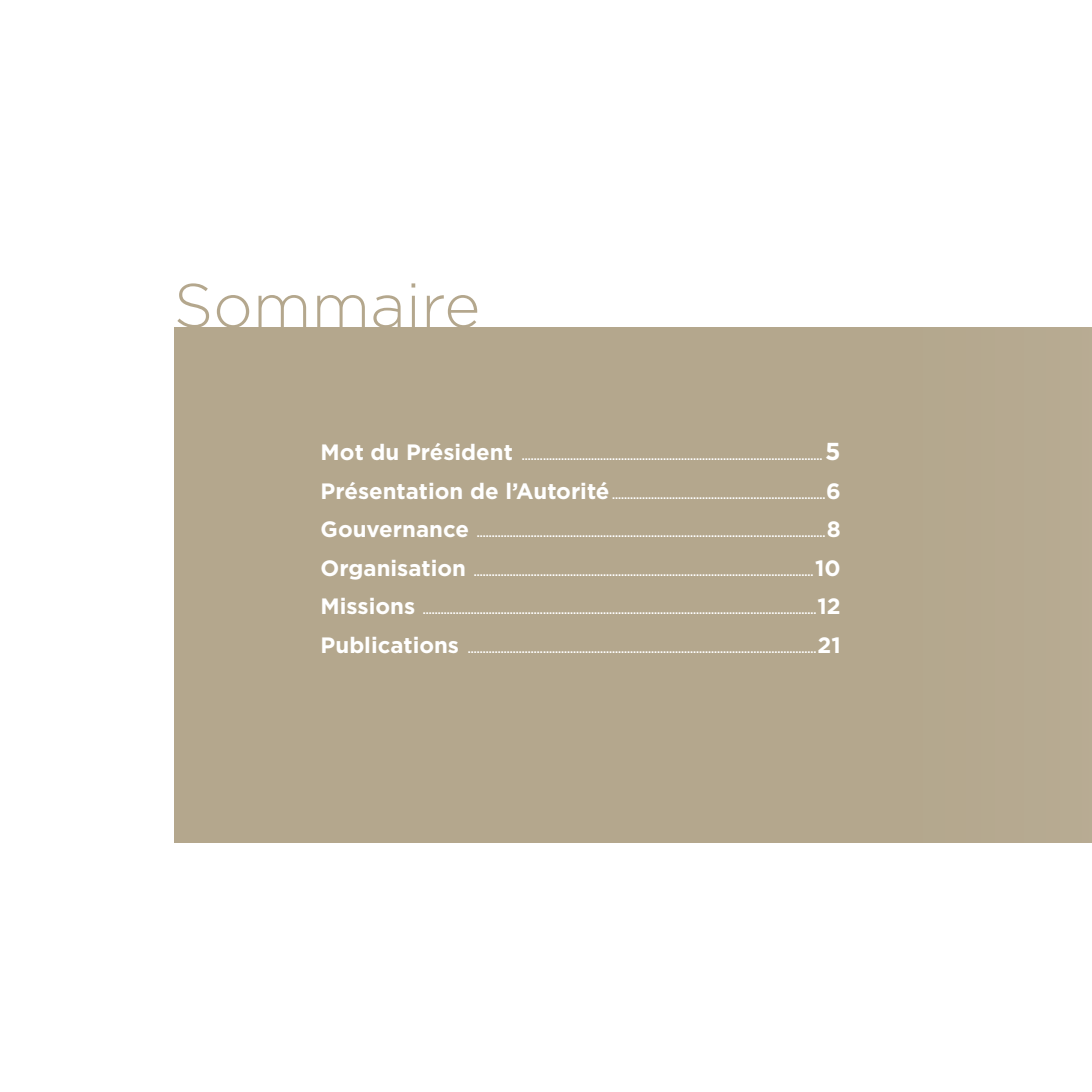
<style>
.page{position:relative;width:1092px;height:1092px;background:#fff}
.page>*{position:absolute;margin:0;border:0;box-sizing:border-box;transform-origin:0 0}
.t1{font:300 61.77px "Gotham";color:#b4a78d}
.t2{font:700 24.5px "Gotham";color:#fff}
.t3{font:700 10.5px "Gotham";color:#fff}
.s1{font-size:22.22px}
</style>
<div class="page">
<div style="left:174px;top:327px;width:917px;height:516px;background:#b4a78d"></div>
<h1 class="t1" style="left:174px;top:266px;width:308px">Sommaire</h1>
<p class="t3" style="left:320px;top:449px;width:503px"><span class="s1">Mot du Président</span> ....................................................................................................</p>
<h2 class="t2" style="left:825px;top:435px;width:17px">5</h2>
<p class="t3" style="left:320px;top:488px;width:521px"><span class="s1">Présentation de l’Autorité</span> .......................................................................<span class="s1">6</span></p>
<p class="t3" style="left:320px;top:526px;width:521px"><span class="s1">Gouvernance</span> ....................................................................................................................<span class="s1">8</span></p>
<p class="t3" style="left:320px;top:565px;width:521px"><span class="s1">Organisation</span> ................................................................................................................. <span class="s1">10</span></p>
<p class="t3" style="left:320px;top:603px;width:521px"><span class="s1">Missions</span> ...................................................................................................................................<span class="s1">12</span></p>
<p class="t3" style="left:320px;top:642px;width:521px"><span class="s1">Publications</span> ....................................................................................................................<span class="s1">21</span></p>
</div>
